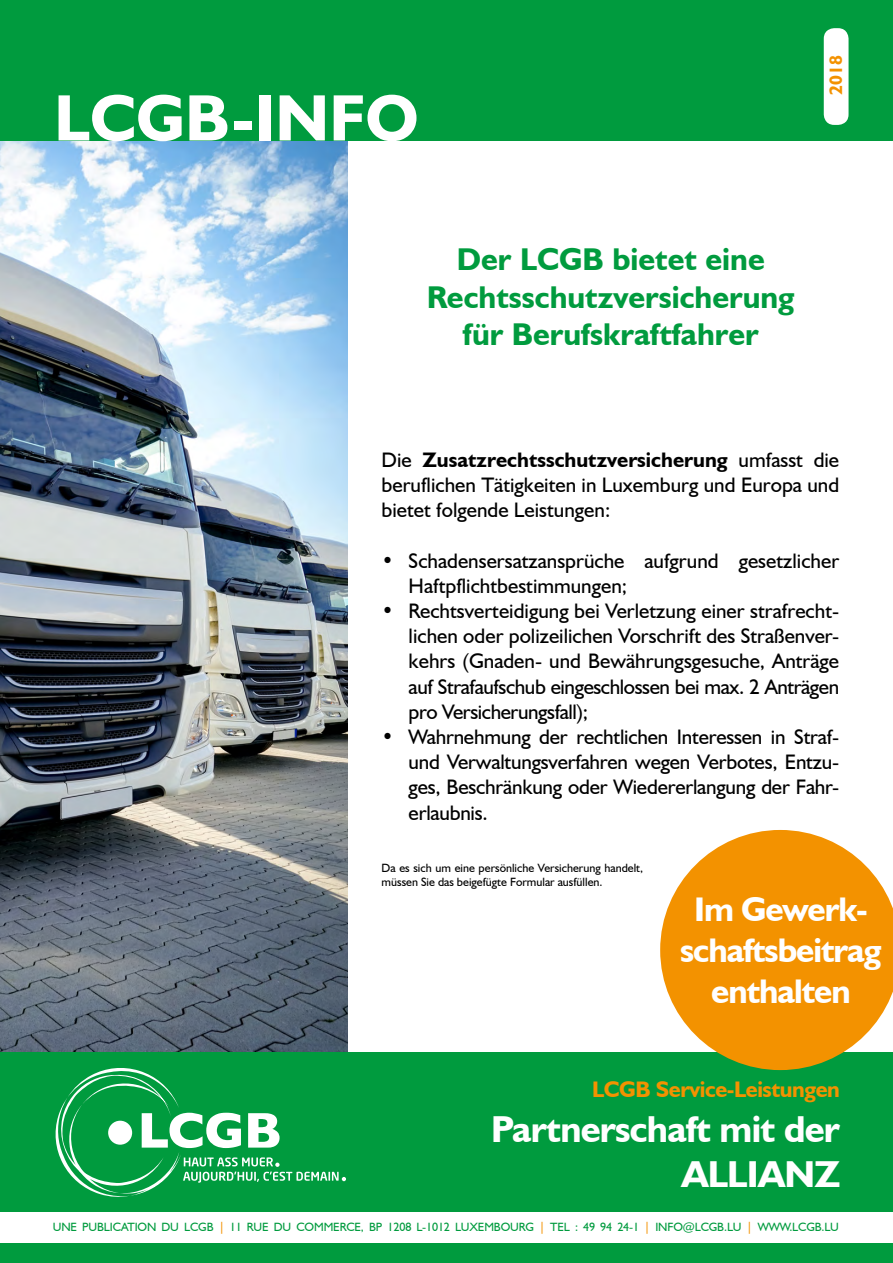
<style>
.page{position:relative;width:893px;height:1263px;background:#fff}
.page>*{position:absolute;margin:0;border:0;box-sizing:border-box;transform-origin:0 0}
.t1{font:700 66px "Humanist 521 BT";color:#fff}
.t2{font:700 37.5px/45px "Humanist 521 BT";letter-spacing:-.02em;color:#fff;text-align:right}
.t3{font:700 34.2px/41px "Humanist 521 BT";letter-spacing:-.03em;color:#fff;text-align:center}
.t4{font:700 31.5px/37.8px "Humanist 521 BT";color:#009b3e;text-align:center}
.t5{font:700 22.5px "Humanist 521 BT";letter-spacing:-.02em;color:#f39200}
.t6{font:21px/25.2px "Humanist 521 BT";color:#000;text-align:justify}
.t7{font:700 18px "Humanist 521 BT";color:#f39200}
.t8{font:12px "Humanist 521 BT";letter-spacing:-.01em;color:#009b3e}
.t9{font:12px/14.4px "Humanist 521 BT";color:#000}
.s1{font-weight:700}
.s2{color:#f39200}
</style>
<div class="page">
<img style="left:0;top:140px;width:348px;height:912px">
<div style="left:0;top:0;width:893px;height:140px;background:#009b3e"></div>
<div style="left:0;top:1052px;width:893px;height:211px;background:#009b3e"></div>
<div style="left:0;top:1212px;width:893px;height:30px;background:#fff"></div>
<div style="left:824px;top:28px;width:24px;height:97px;background:#fff;border-radius:11px"></div>
<svg style="left:660px;top:830px;width:233px;height:240px;fill:#f39200"></svg>
<svg style="left:56px;top:1068px;width:290px;height:129px"></svg>
<h1 class="t1" style="left:54px;top:77px;width:366px">LCGB-INFO</h1>
<p class="t7" style="left:825px;top:95px;width:41px;rotate:-90deg">2018</p>
<h3 class="t4" style="left:427px;top:239px;width:369px">Der LCGB bietet eine<br>Rechtsschutzversicherung für Berufskraftfahrer</h3>
<p class="t6" style="left:382px;top:446px;width:459px">Die <span class="s1">Zusatzrechtsschutzversicherung</span> umfasst die beruflichen Tätigkeiten in Luxemburg und Europa und bietet folgende Leistungen:</p>
<p class="t6" style="left:409px;top:547px;width:432px;text-indent:-27px">• Schadensersatzansprüche aufgrund gesetzlicher<br>Haftpflichtbestimmungen;</p>
<p class="t6" style="left:409px;top:598px;width:432px;text-indent:-27px">• Rechtsverteidigung bei Verletzung einer strafrecht&shy;lichen oder polizeilichen Vorschrift des Straßenver&shy;kehrs (Gnaden- und Bewährungsgesuche, Anträge auf Strafaufschub eingeschlossen bei max. 2 Anträgen pro Versicherungsfall);</p>
<p class="t6" style="left:409px;top:724px;width:432px;text-indent:-27px">• Wahrnehmung der rechtlichen Interessen in Straf&shy;und Verwaltungsverfahren wegen Verbotes, Entzu&shy;ges, Beschränkung oder Wiedererlangung der Fahr&shy;erlaubnis.</p>
<p class="t9" style="left:382px;top:860px;width:263px">Da es sich um eine persönliche Versicherung handelt, müssen Sie das beigefügte Formular ausfüllen.</p>
<h3 class="t3" style="left:680px;top:888px;width:203px">Im Gewerk&shy;schaftsbeitrag enthalten</h3>
<p class="t5" style="left:592px;top:1075px;width:249px">LCGB Service-Leistungen</p>
<h2 class="t2" style="left:491px;top:1106px;width:350px">Partnerschaft mit der<br>ALLIANZ</h2>
<p class="t8" style="left:53px;top:1219px;width:788px">UNE PUBLICATION DU LCGB <span class="s2">|</span> 11 RUE DU COMMERCE, BP 1208 L-1012 LUXEMBOURG <span class="s2">|</span> TEL : 49 94 24-1 <span class="s2">|</span> INFO@LCGB.LU <span class="s2">|</span> WWW.LCGB.LU</p>
</div>
